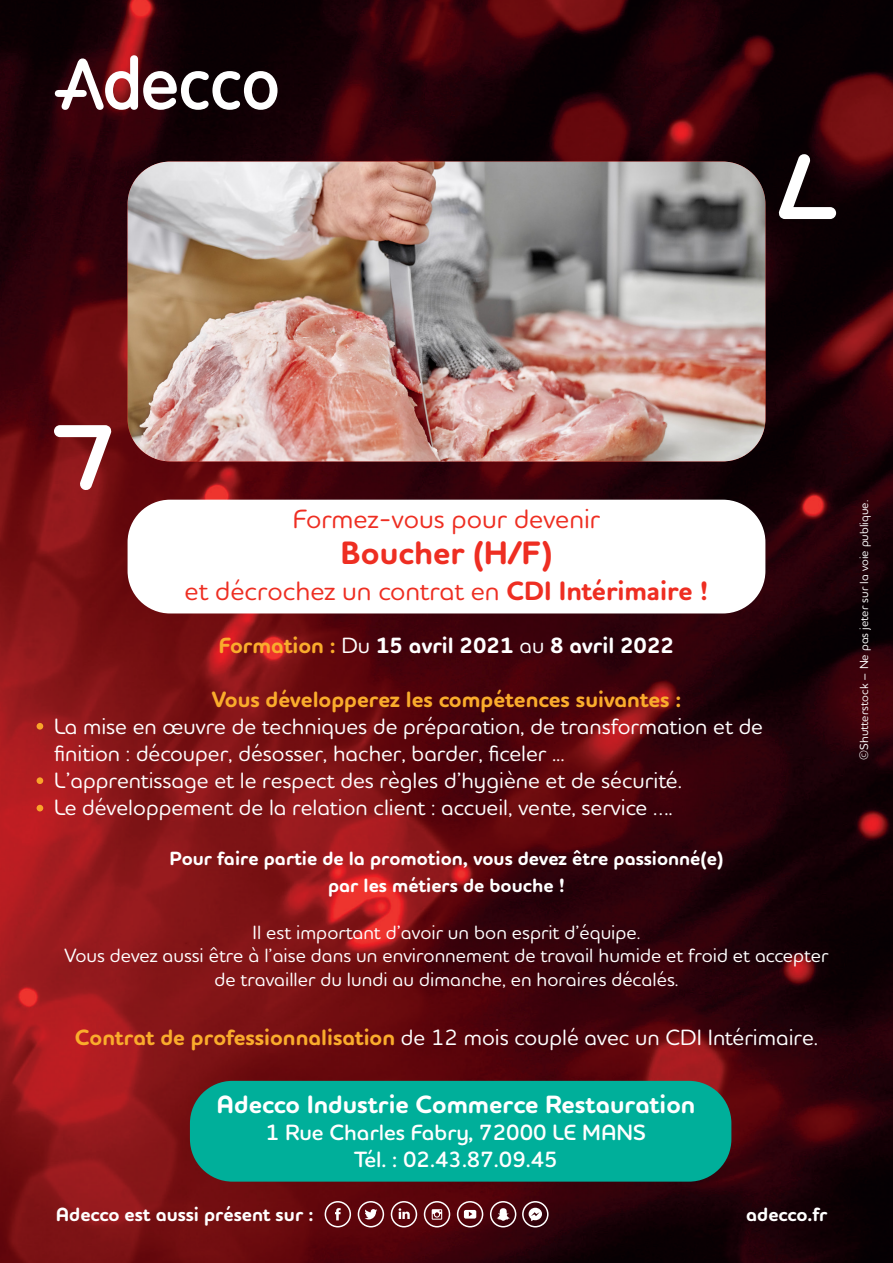
<style>
.page{position:relative;width:893px;height:1263px;background:#fff}
.page>*{position:absolute;margin:0;border:0;box-sizing:border-box;transform-origin:0 0}
.t1{font:700 33px "Houschka Rounded";color:#ee2e22}
.t2{font:500 27px "Houschka Head";color:#ee2e22}
.t3{font:700 25.5px "Houschka Head";color:#fff}
.t4{font:500 22.5px/27px "Houschka Head";color:#fff}
.t5{font:600 22.5px "Houschka Head";color:#fff}
.t6{font:700 22.5px "Houschka Head";color:#faac2c}
.t7{font:700 22.5px "Houschka Head";color:#fff}
.t8{font:500 19.5px/23.4px "Houschka Head";color:#fff;text-align:center}
.t9{font:700 19.5px "Houschka Head";color:#fff}
.t10{font:500 12px "Houschka Head";color:#fff}
.s1{font-family:"Houschka Rounded";font-weight:700}
.s2{color:#faac2c}
.s3{font-weight:500}
.s4{font-weight:700;color:#faac2c}
</style>
<div class="page">
<img style="left:0;top:0;width:893px;height:1263px">
<img style="left:128px;top:162px;width:637px;height:299px">
<div style="left:128px;top:500px;width:637px;height:113px;background:#fff;border-radius:43px"></div>
<div style="left:190px;top:1081px;width:541px;height:101px;background:#00af9a;border-radius:43px"></div>
<svg style="left:55px;top:55px;width:223px;height:55px"></svg>
<svg style="left:325px;top:1201px;width:26px;height:26px"></svg>
<svg style="left:358px;top:1201px;width:26px;height:26px"></svg>
<svg style="left:457px;top:1201px;width:26px;height:26px"></svg>
<svg style="left:490px;top:1201px;width:26px;height:26px"></svg>
<svg style="left:391px;top:1201px;width:26px;height:26px"></svg>
<svg style="left:424px;top:1201px;width:26px;height:26px"></svg>
<svg style="left:522px;top:1201px;width:27px;height:26px"></svg>
<svg style="left:54px;top:425px;width:58px;height:66px"></svg>
<svg style="left:779px;top:153px;width:57px;height:66px"></svg>
<div style="left:37px;top:723px;width:6px;height:7px;background:#f9a42a;border-radius:50%"></div>
<div style="left:37px;top:777px;width:6px;height:7px;background:#f9a42a;border-radius:50%"></div>
<svg style="left:37px;top:805px;width:6px;height:6px"></svg>
<p class="t2" style="left:293px;top:501px;width:309px">Formez-vous pour devenir</p>
<p class="t1" style="left:340px;top:531px;width:214px">Boucher (H/F)</p>
<p class="t2" style="left:185px;top:573px;width:525px">et décrochez un contrat en <span class="s1">CDI Intérimaire !</span></p>
<p class="t7" style="left:219px;top:631px;width:457px"><span class="s2">Formation :</span> <span class="s3">Du</span> 15 avril 2021 <span class="s3">au</span> 8 avril 2022</p>
<p class="t6" style="left:212px;top:685px;width:471px">Vous développerez les compétences suivantes :</p>
<p class="t4" style="left:54px;top:712px;width:711px">La mise en œuvre de techniques de préparation, de transformation et de finition : découper, désosser, hacher, barder, ficeler ...</p>
<p class="t4" style="left:54px;top:766px;width:629px">L’apprentissage et le respect des règles d’hygiène et de sécurité.</p>
<p class="t4" style="left:54px;top:793px;width:620px">Le développement de la relation client : accueil, vente, service ….</p>
<p class="t9" style="left:170px;top:846px;width:555px">Pour faire partie de la promotion, vous devez être passionné(e)</p>
<p class="t9" style="left:328px;top:873px;width:238px">par les métiers de bouche !</p>
<p class="t8" style="left:253px;top:920px;width:389px">Il est important d’avoir un bon esprit d’équipe.</p>
<p class="t8" style="left:65px;top:943px;width:765px">Vous devez aussi être à l’aise dans un environnement de travail humide et froid et accepter de travailler du lundi au dimanche, en horaires décalés.</p>
<p class="t4" style="left:75px;top:1023px;width:745px"><span class="s4">Contrat de professionnalisation</span> de 12 mois couplé avec un CDI Intérimaire.</p>
<p class="t3" style="left:217px;top:1088px;width:480px">Adecco Industrie Commerce Restauration</p>
<p class="t5" style="left:266px;top:1118px;width:382px">1 Rue Charles Fabry, 72000 LE MANS</p>
<p class="t5" style="left:354px;top:1145px;width:205px">Tél. : 02.43.87.09.45</p>
<p class="t9" style="left:56px;top:1202px;width:259px">Adecco est aussi présent sur :</p>
<p class="t9" style="left:746px;top:1202px;width:83px">adecco.fr</p>
<p class="t10" style="left:856px;top:760px;width:261px;rotate:-90deg">©Shutterstock – Ne pas jeter sur la voie publique.</p>
</div>
